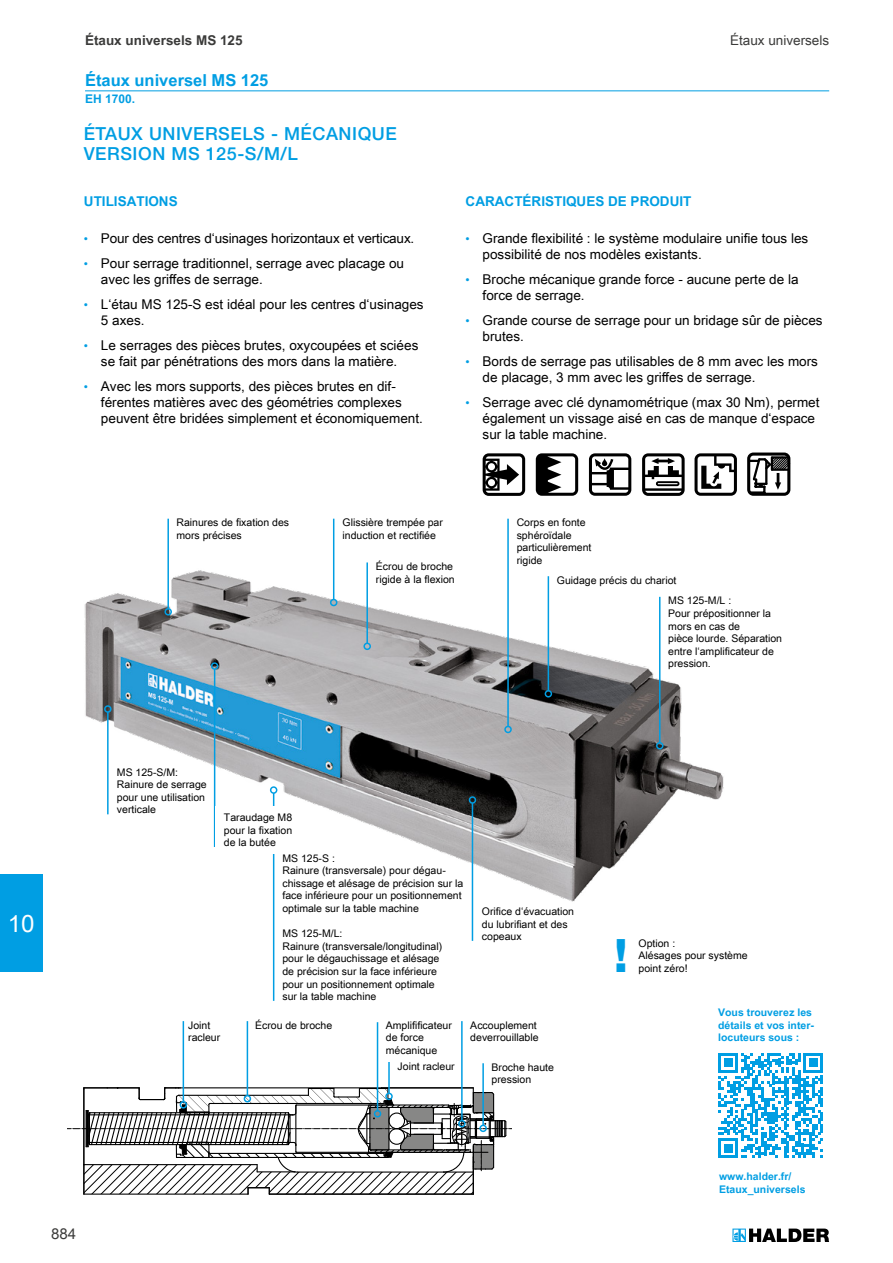
<style>
.page{position:relative;width:893px;height:1263px;background:#fff}
.page>*{position:absolute;margin:0;border:0;box-sizing:border-box;transform-origin:0 0}
.t1{font:800 46.2px "Helvetica Neue LT Std";color:#009ee3}
.t2{font:24px "Arial Unicode MS";color:#fff}
.t3{font:500 18px/19.5px "Helvetica Neue LT Std";letter-spacing:.03em;color:#009ee3}
.t4{font:700 16.5px "Arial Unicode MS";color:#009ee3}
.t5{font:15px "Arial Unicode MS";color:#3b3b3a}
.t6{font:13.5px/16.2px "Arial Unicode MS";color:#000}
.t7{font:700 13.5px "Arial Unicode MS";color:#009ee3}
.t8{font:700 13.5px "Arial Unicode MS";color:#3b3b3a}
.t9{font:13.5px "Arial Unicode MS";color:#3b3b3a}
.t10{font:700 12px "Arial Unicode MS";color:#009ee3}
.t11{font:10.5px/12.6px "Arial Unicode MS";color:#000}
.t12{font:700 10.5px/12.6px "Arial Unicode MS";color:#009ee3}
.s1{font-family:"Arial";font-size:12px;color:#009ee3}
</style>
<div class="page">
<svg style="left:732px;top:1228px;width:97px;height:14px"></svg>
<hr style="left:269px;top:1193px;width:204px;height:2px;background:#000">
<hr style="left:84px;top:1193px;width:164px;height:2px;background:#000">
<svg style="left:67px;top:1087px;width:444px;height:107px"></svg>
<hr style="left:85px;top:90px;width:744px;height:1px;background:#009ee3">
<svg style="left:483px;top:453px;width:42px;height:43px"></svg>
<svg style="left:642px;top:453px;width:43px;height:43px"></svg>
<svg style="left:536px;top:453px;width:42px;height:43px"></svg>
<svg style="left:589px;top:453px;width:42px;height:43px"></svg>
<svg style="left:694px;top:453px;width:43px;height:43px"></svg>
<svg style="left:747px;top:452px;width:44px;height:44px"></svg>
<img style="left:84px;top:555px;width:640px;height:352px">
<hr style="left:167px;top:519px;width:2px;height:90px;background:#009ee3">
<div style="left:164px;top:608px;width:8px;height:7px;border:2px solid #009ee3;border-radius:50%"></div>
<hr style="left:107px;top:712px;width:2px;height:102px;background:#009ee3">
<div style="left:104px;top:705px;width:8px;height:8px;border:2px solid #009ee3;border-radius:50%"></div>
<hr style="left:472px;top:803px;width:1px;height:138px;background:#009ee3">
<div style="left:469px;top:796px;width:7px;height:8px;border:2px solid #009ee3;border-radius:50%"></div>
<hr style="left:214px;top:669px;width:1px;height:178px;background:#009ee3">
<div style="left:211px;top:662px;width:7px;height:8px;border:2px solid #009ee3;border-radius:50%"></div>
<hr style="left:273px;top:793px;width:1px;height:208px;background:#009ee3">
<div style="left:270px;top:786px;width:7px;height:8px;border:2px solid #009ee3;border-radius:50%"></div>
<hr style="left:333px;top:519px;width:1px;height:80px;background:#009ee3">
<div style="left:330px;top:599px;width:7px;height:7px;border:2px solid #009ee3;border-radius:50%"></div>
<hr style="left:366px;top:562px;width:2px;height:81px;background:#009ee3">
<div style="left:363px;top:642px;width:8px;height:8px;border:2px solid #009ee3;border-radius:50%"></div>
<hr style="left:548px;top:576px;width:1px;height:115px;background:#009ee3">
<div style="left:545px;top:690px;width:7px;height:7px;border:2px solid #009ee3;border-radius:50%"></div>
<hr style="left:659px;top:597px;width:1px;height:146px;background:#009ee3">
<div style="left:656px;top:742px;width:7px;height:7px;border:2px solid #009ee3;border-radius:50%"></div>
<hr style="left:507px;top:519px;width:2px;height:207px;background:#009ee3">
<div style="left:504px;top:726px;width:8px;height:7px;border:2px solid #009ee3;border-radius:50%"></div>
<div style="left:215px;top:806px;width:107px;height:48px;background:#fff"></div>
<hr style="left:183px;top:1021px;width:1px;height:81px;background:#009ee3">
<div style="left:180px;top:1101px;width:7px;height:7px;border:2px solid #009ee3;border-radius:50%"></div>
<hr style="left:482px;top:1063px;width:2px;height:62px;background:#009ee3">
<div style="left:479px;top:1124px;width:8px;height:8px;border:2px solid #009ee3;border-radius:50%"></div>
<hr style="left:388px;top:1062px;width:2px;height:31px;background:#009ee3">
<div style="left:385px;top:1093px;width:8px;height:7px;border:2px solid #009ee3;border-radius:50%"></div>
<hr style="left:247px;top:1021px;width:1px;height:75px;background:#009ee3">
<div style="left:244px;top:1095px;width:7px;height:7px;border:2px solid #009ee3;border-radius:50%"></div>
<hr style="left:377px;top:1022px;width:1px;height:89px;background:#009ee3">
<div style="left:374px;top:1110px;width:7px;height:7px;border:2px solid #009ee3;border-radius:50%"></div>
<hr style="left:461px;top:1021px;width:2px;height:100px;background:#009ee3">
<div style="left:458px;top:1120px;width:8px;height:7px;border:2px solid #009ee3;border-radius:50%"></div>
<svg style="left:718px;top:1053px;width:105px;height:105px"></svg>
<div style="left:0;top:874px;width:43px;height:97px;background:#009ee3"></div>
<p class="t8" style="left:85px;top:30px;width:159px">Étaux universels MS 125</p>
<p class="t9" style="left:730px;top:30px;width:101px">Étaux universels</p>
<h3 class="t4" style="left:85px;top:68px;width:185px">Étaux universel MS 125</h3>
<p class="t10" style="left:85px;top:90px;width:52px">EH 1700.</p>
<h3 class="t3" style="left:84px;top:124px;width:314px">ÉTAUX UNIVERSELS - MÉCANIQUE<br>VERSION MS 125-S/M/L</h3>
<p class="t7" style="left:84px;top:192px;width:95px">UTILISATIONS</p>
<p class="t6" style="left:84px;top:230px;width:332px"><span class="s1">•</span> Pour des centres d‘usinages horizontaux et verticaux.</p>
<p class="t6" style="left:101px;top:255px;width:305px;text-indent:-17px"><span class="s1">•</span> Pour serrage traditionnel, serrage avec placage ou avec les griffes de serrage.</p>
<p class="t6" style="left:101px;top:296px;width:324px;text-indent:-17px"><span class="s1">•</span> L‘étau MS 125-S est idéal pour les centres d‘usinages<br>5 axes.</p>
<p class="t6" style="left:84px;top:336px;width:336px;text-align:center"><span class="s1">•</span> Le serrages des pièces brutes, oxycoupées et sciées se fait par pénétrations des mors dans la matière.</p>
<p class="t6" style="left:101px;top:377px;width:323px;text-indent:-17px"><span class="s1">•</span> Avec les mors supports, des pièces brutes en dif&shy;férentes matières avec des géométries complexes peuvent être bridées simplement et économiquement.</p>
<p class="t7" style="left:466px;top:192px;width:227px">CARACTÉRISTIQUES DE PRODUIT</p>
<p class="t6" style="left:483px;top:230px;width:327px;text-indent:-17px"><span class="s1">•</span> Grande flexibilité : le système modulaire unifie tous les possibilité de nos modèles existants.</p>
<p class="t6" style="left:483px;top:271px;width:317px;text-indent:-17px"><span class="s1">•</span> Broche mécanique grande force - aucune perte de la force de serrage.</p>
<p class="t6" style="left:483px;top:312px;width:341px;text-indent:-17px"><span class="s1">•</span> Grande course de serrage pour un bridage sûr de pièces brutes.</p>
<p class="t6" style="left:483px;top:353px;width:337px;text-indent:-17px"><span class="s1">•</span> Bords de serrage pas utilisables de 8 mm avec les mors de placage, 3 mm avec les griffes de serrage.</p>
<p class="t6" style="left:483px;top:394px;width:338px;text-indent:-17px"><span class="s1">•</span> Serrage avec clé dynamométrique (max 30 Nm), permet également un vissage aisé en cas de manque d‘espace sur la table machine.</p>
<p class="t11" style="left:177px;top:516px;width:114px">Rainures de fixation des mors précises</p>
<p class="t11" style="left:343px;top:516px;width:102px">Glissière trempée par induction et rectifiée</p>
<p class="t11" style="left:376px;top:560px;width:80px">Écrou de broche rigide à la flexion</p>
<p class="t11" style="left:517px;top:516px;width:76px">Corps en fonte sphéroïdale particulièrement rigide</p>
<p class="t11" style="left:668px;top:569px;width:65px;line-height:20.5px;text-indent:-111px">Guidage précis du chariot<br>MS 125-M/L :</p>
<p class="t11" style="left:668px;top:607px;width:115px">Pour prépositionner la mors en cas de<br>pièce lourde. Séparation entre l‘amplificateur de pression.</p>
<h2 class="t2" style="left:8px;top:906px;width:28px">10</h2>
<p class="t11" style="left:117px;top:765px;width:91px">MS 125-S/M:<br>Rainure de serrage pour une utilisation verticale</p>
<p class="t11" style="left:224px;top:811px;width:70px;text-align:justify">Taraudage M8 pour la fixation de la butée</p>
<p class="t11" style="left:282px;top:851px;width:182px">MS 125-S :<br>Rainure (transversale) pour dégau&shy;chissage et alésage de précision sur la face inférieure pour un positionnement optimale sur la table machine</p>
<p class="t11" style="left:282px;top:927px;width:161px">MS 125-M/L:<br>Rainure (transversale/longitudinal) pour le dégauchissage et alésage de précision sur la face inférieure pour un positionnement optimale sur la table machine</p>
<p class="t11" style="left:482px;top:905px;width:94px">Orifice d‘évacuation du lubrifiant et des copeaux</p>
<p class="t11" style="left:188px;top:1018px;width:34px">Joint racleur</p>
<p class="t11" style="left:255px;top:1018px;width:79px">Écrou de broche</p>
<p class="t11" style="left:386px;top:1018px;width:67px">Amplifificateur de force mécanique</p>
<p class="t11" style="left:470px;top:1018px;width:70px">Accouplement deverrouillable</p>
<p class="t11" style="left:492px;top:1060px;width:64px">Broche haute pression</p>
<p class="t11" style="left:398px;top:1059px;width:59px">Joint racleur</p>
<p class="t11" style="left:398px;top:1059px;width:46px">Abs reifer</p>
<h3 class="t5" style="left:51px;top:1223px;width:27px">884</h3>
<h1 class="t1" style="left:614px;top:928px;width:15px">!</h1>
<p class="t11" style="left:639px;top:936px;width:111px">Option :<br>Alésages pour système point zéro!</p>
<p class="t12" style="left:718px;top:1006px;width:97px">Vous trouverez les détails et vos inter&shy;locuteurs sous :</p>
<p class="t12" style="left:719px;top:1170px;width:88px">www.halder.fr/<br>Etaux_universels</p>
</div>
